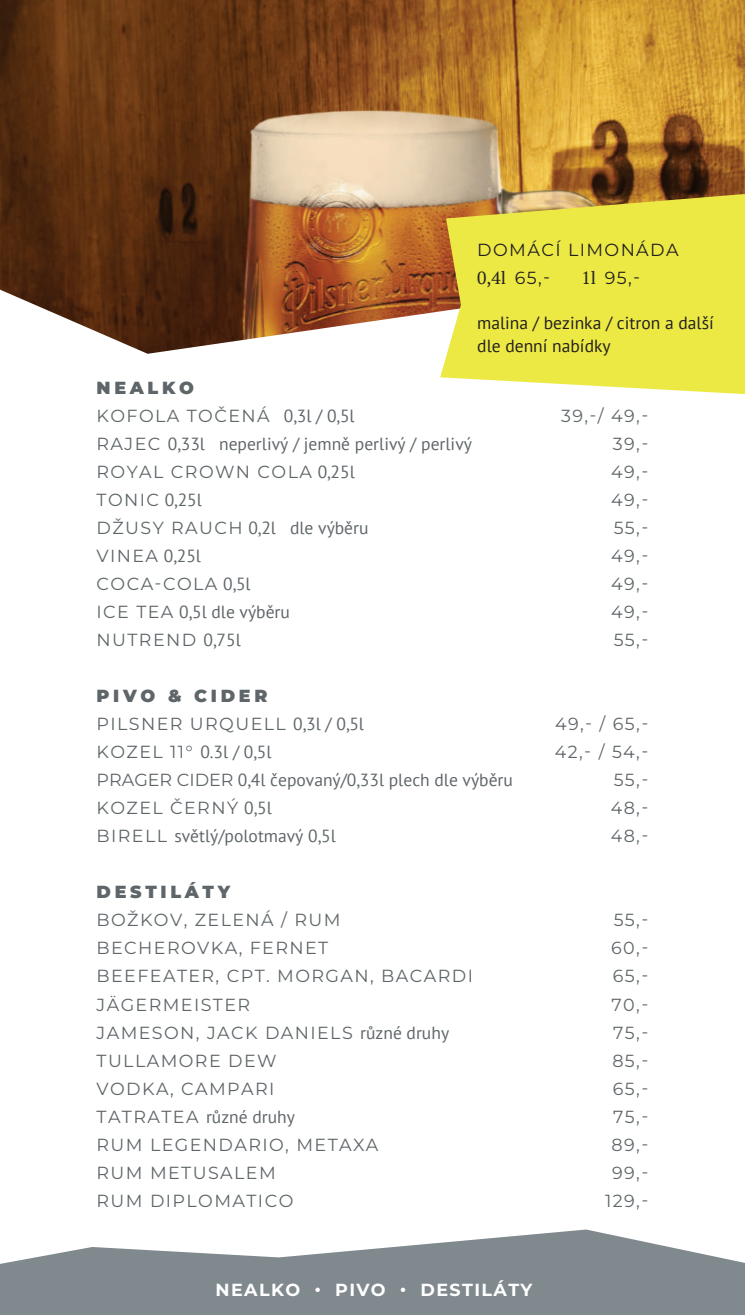
<style>
.page{position:relative;width:745px;height:1315px;background:#fff}
.page>*{position:absolute;margin:0;border:0;box-sizing:border-box;transform-origin:0 0}
.t1{font:17.5px/28px "Montserrat";letter-spacing:.08em;color:#5f6669}
.t2{font:17.5px/28px "PT Sans";color:#5f6669}
.t3{font:17.5px/22.8px "PT Sans";color:#231f20}
.t4{font:700 17.5px "Montserrat";letter-spacing:.08em;color:#fff}
.t5{font:17.5px "Montserrat";letter-spacing:.08em;color:#231f20}
.t6{font:900 17.5px "Montserrat";letter-spacing:.21em;color:#5f6669}
.t7{font:17.5px "PT Serif";color:#231f20}
.s1{font-family:"Montserrat"}
.s2{font-family:"PT Serif"}
.s3{font-weight:900}
.s4{font-family:"PT Sans"}
</style>
<div class="page">
<img style="left:0;top:0;width:744px;height:354px">
<svg style="left:0;top:1229px;width:744px;height:86px;fill:#80898e"></svg>
<svg style="left:440px;top:194px;width:304px;height:200px;background:#e8e04f"></svg>
<p class="t5" style="left:477px;top:237px;width:203px">DOMÁCÍ LIMONÁDA</p>
<p class="t7" style="left:477px;top:266px;width:74px">0,4l <span class="s1">65,-</span></p>
<p class="t5" style="left:581px;top:265px;width:60px"><span class="s2">1l</span> 95,-</p>
<p class="t3" style="left:477px;top:311px;width:238px">malina / bezinka / citron a další dle denní nabídky</p>
<p class="t1" style="left:96px;top:373px;width:259px"><span class="s3">NEALKO<br></span>KOFOLA TOČENÁ <span class="s4">0,3l / 0,5l</span></p>
<p class="t2" style="left:96px;top:430px;width:376px"><span class="s1">RAJEC</span> 0,33l neperlivý / jemně perlivý / perlivý</p>
<p class="t1" style="left:96px;top:457px;width:259px">ROYAL CROWN COLA <span class="s4">0,25l<br></span>TONIC <span class="s4">0,25l</span></p>
<p class="t2" style="left:96px;top:514px;width:273px"><span class="s1">DŽUSY RAUCH</span> 0,2l dle výběru</p>
<p class="t1" style="left:96px;top:541px;width:155px">VINEA <span class="s4">0,25l<br></span>COCA-COLA <span class="s4">0,5l</span></p>
<p class="t2" style="left:96px;top:598px;width:195px"><span class="s1">ICE TEA</span> 0,5l dle výběru</p>
<p class="t1" style="left:96px;top:625px;width:146px">NUTREND <span class="s4">0,75l</span></p>
<p class="t1" style="left:96px;top:681px;width:269px"><span class="s3">PIVO &amp; CIDER<br></span>PILSNER URQUELL <span class="s4">0,3l / 0,5l</span></p>
<p class="t2" style="left:96px;top:738px;width:417px"><span class="s1">KOZEL 11°</span> 0.3l / 0,5l<br><span class="s1">PRAGER CIDER</span> 0,4l čepovaný/0,33l plech dle výběru</p>
<p class="t1" style="left:96px;top:793px;width:177px">KOZEL ČERNÝ <span class="s4">0,5l</span></p>
<p class="t2" style="left:96px;top:822px;width:240px"><span class="s1">BIRELL</span> světlý/polotmavý 0,5l</p>
<p class="t6" style="left:96px;top:879px;width:135px">DESTILÁTY</p>
<p class="t1" style="left:96px;top:905px;width:378px">BOŽKOV, ZELENÁ / RUM<br>BECHEROVKA, FERNET<br>BEEFEATER, CPT. MORGAN, BACARDI<br>JÄGERMEISTER<br>JAMESON, JACK DANIELS <span class="s4">různé druhy<br></span>TULLAMORE DEW<br>VODKA, CAMPARI</p>
<p class="t2" style="left:96px;top:1102px;width:200px"><span class="s1">TATRATEA</span> různé druhy</p>
<p class="t1" style="left:96px;top:1129px;width:283px">RUM LEGENDARIO, METAXA<br>RUM METUSALEM<br>RUM DIPLOMATICO</p>
<p class="t1" style="left:611px;top:401px;width:39px;text-align:justify;text-indent:-50px">39,-/ 49,- 39,- 49,- 49,- 55,- 49,- 49,- 49,- 55,-</p>
<p class="t1" style="left:554px;top:709px;width:95px;text-align:right">49,- / 65,-<br>42,- / 54,-<br>55,-<br>48,-<br>48,-</p>
<p class="t1" style="left:604px;top:905px;width:45px;text-align:center">55,-<br>60,-<br>65,-<br>70,-<br>75,-<br>85,-<br>65,-<br>75,-<br>89,-<br>99,-<br>129,-</p>
<p class="t4" style="left:215px;top:1277px;width:318px">NEALKO • PIVO • DESTILÁTY</p>
</div>
